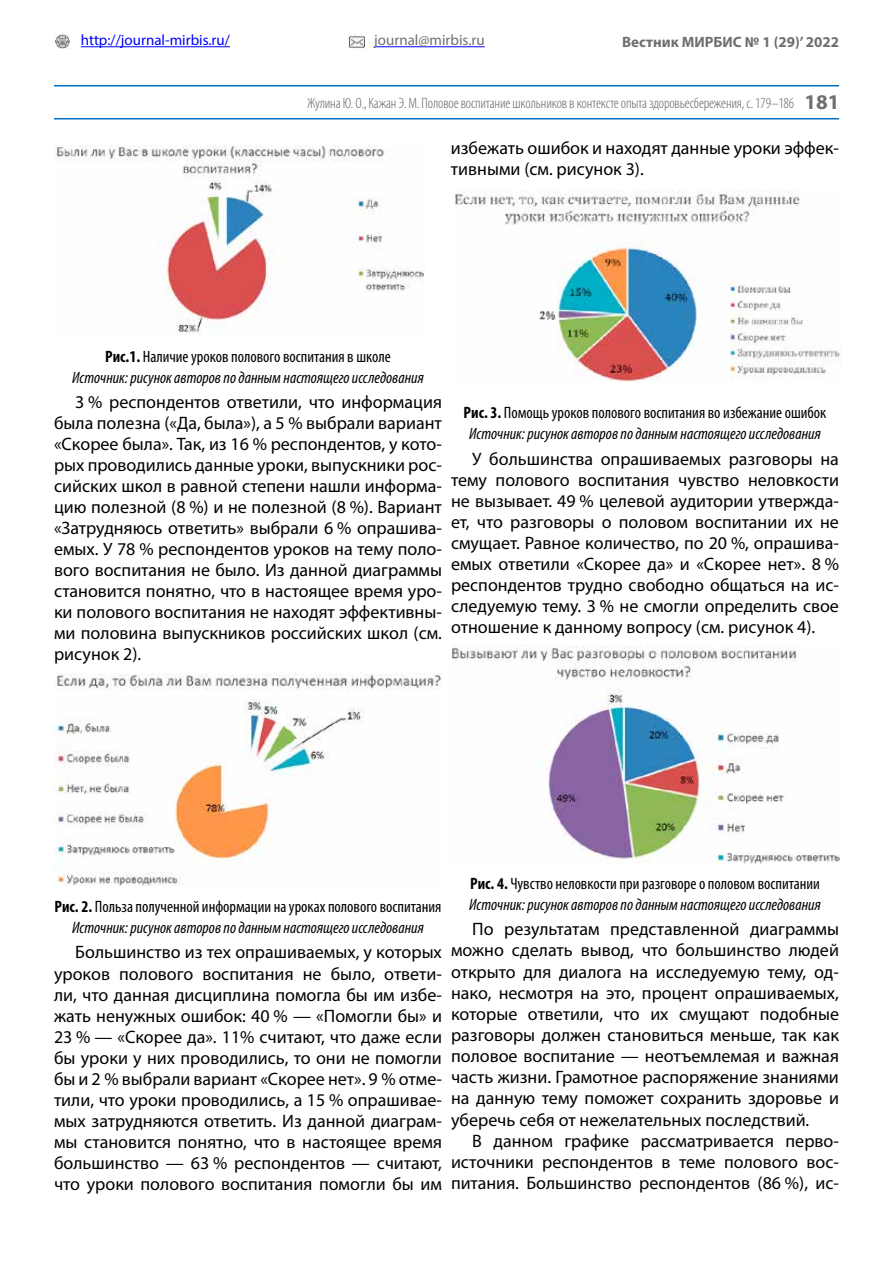
<style>
.page{position:relative;width:893px;height:1263px;background:#fff}
.page>*{position:absolute;margin:0;border:0;box-sizing:border-box;transform-origin:0 0}
.t1{font:18px/21px "Myriad Pro";color:#000;text-align:justify}
.t2{font:italic condensed 16.5px/21px "Myriad Pro";color:#000;text-align:center}
.t3{font:300 condensed 15px "Myriad Pro";letter-spacing:-.01em;color:#636363}
.t4{font:15px "Myriad Pro";color:#00f}
.t5{font:700 15px "Myriad Pro";color:#6f6f6f}
.t6{font:15px "Myriad Pro";color:#6f6f6f}
.s1{font-weight:700;font-stretch:normal;font-size:21px;color:#6f6f6f}
.s2{font-weight:700;font-style:normal}
.s3{font-style:normal}
</style>
<div class="page">
<hr style="left:54px;top:118px;width:785px;height:1px;background:#0070c0">
<img style="left:55px;top:34px;width:15px;height:15px">
<img style="left:349px;top:34px;width:16px;height:15px">
<hr style="left:81px;top:46px;width:149px;height:1px;background:#00f">
<hr style="left:374px;top:46px;width:111px;height:1px;background:#00f">
<hr style="left:54px;top:85px;width:785px;height:1px;background:#0070c0">
<img style="left:54px;top:146px;width:370px;height:188px">
<img style="left:54px;top:674px;width:388px;height:211px">
<img style="left:455px;top:190px;width:386px;height:191px">
<img style="left:451px;top:646px;width:388px;height:218px">
<p class="t4" style="left:81px;top:31px;width:151px">http://journal-mirbis.ru/</p>
<p class="t6" style="left:374px;top:31px;width:112px">journal@mirbis.ru</p>
<p class="t5" style="left:622px;top:32px;width:218px">Вестник МИРБИС № 1 (29)’ 2022</p>
<p class="t3" style="left:308px;top:94px;width:533px">Жулина Ю. О., Кажан Э. М. Половое воспитание школьников в контексте опыта здоровьесбережения, с. 179–186 <span class="s1">181</span></p>
<p class="t1" style="left:451px;top:137px;width:389px">избежать ошибок и находят данные уроки эффек&shy;тивными (см. рисунок 3).</p>
<p class="t2" style="left:72px;top:346px;width:353px"><span class="s2">Рис.1.</span> <span class="s3">Наличие уроков полового воспитания в школе<br></span>Источник: рисунок авторов по данным настоящего исследования</p>
<p class="t1" style="left:54px;top:391px;width:389px;text-indent:21px">3 % респондентов ответили, что информация была полезна («Да, была»), а 5 % выбрали вариант «Скорее была». Так, из 16 % респондентов, у кото&shy;рых проводились данные уроки, выпускники рос&shy;сийских школ в равной степени нашли информа&shy;цию полезной (8 %) и не полезной (8 %). Вариант «Затрудняюсь ответить» выбрали 6 % опрашива&shy;емых. У 78 % респондентов уроков на тему поло&shy;вого воспитания не было. Из данной диаграммы становится понятно, что в настоящее время уро&shy;ки полового воспитания не находят эффективны&shy;ми половина выпускников российских школ (см. рисунок 2).</p>
<p class="t2" style="left:464px;top:402px;width:364px"><span class="s2">Рис. 3.</span> <span class="s3">Помощь уроков полового воспитания во избежание ошибок<br></span>Источник: рисунок авторов по данным настоящего исследования</p>
<p class="t1" style="left:451px;top:448px;width:389px;text-indent:21px">У большинства опрашиваемых разговоры на тему полового воспитания чувство неловкости не вызывает. 49 % целевой аудитории утвержда&shy;ет, что разговоры о половом воспитании их не смущает. Равное количество, по 20 %, опрашива&shy;емых ответили «Скорее да» и «Скорее нет». 8 % респондентов трудно свободно общаться на ис&shy;следуемую тему. 3 % не смогли определить свое отношение к данному вопросу (см. рисунок 4).</p>
<p class="t2" style="left:55px;top:896px;width:388px"><span class="s2">Рис. 2.</span> <span class="s3">Польза полученной информации на уроках полового воспитания<br></span>Источник: рисунок авторов по данным настоящего исследования</p>
<p class="t1" style="left:54px;top:942px;width:389px;text-indent:21px">Большинство из тех опрашиваемых, у которых уроков полового воспитания не было, ответи&shy;ли, что данная дисциплина помогла бы им избе&shy;жать ненужных ошибок: 40 % — «Помогли бы» и 23 % — «Скорее да». 11% считают, что даже если бы уроки у них проводились, то они не помогли бы и 2 % выбрали вариант «Скорее нет». 9 % отме&shy;тили, что уроки проводились, а 15 % опрашивае&shy;мых затрудняются ответить. Из данной диаграм&shy;мы становится понятно, что в настоящее время большинство — 63 % респондентов — считают, что уроки полового воспитания помогли бы им</p>
<p class="t2" style="left:469px;top:873px;width:353px;text-align:left"><span class="s2">Рис. 4.</span> <span class="s3">Чувство неловкости при разговоре о половом воспитании<br></span>Источник: рисунок авторов по данным настоящего исследования</p>
<p class="t1" style="left:451px;top:918px;width:389px;text-indent:21px">По результатам представленной диаграммы можно сделать вывод, что большинство людей открыто для диалога на исследуемую тему, од&shy;нако, несмотря на это, процент опрашиваемых, которые ответили, что их смущают подобные разговоры должен становиться меньше, так как половое воспитание — неотъемлемая и важная часть жизни. Грамотное распоряжение знаниями на данную тему поможет сохранить здоровье и уберечь себя от нежелательных последствий.</p>
<p class="t1" style="left:451px;top:1130px;width:389px;text-indent:21px">В данном графике рассматривается перво&shy;источники респондентов в теме полового вос&shy;питания. Большинство респондентов (86 %), ис-</p>
</div>
